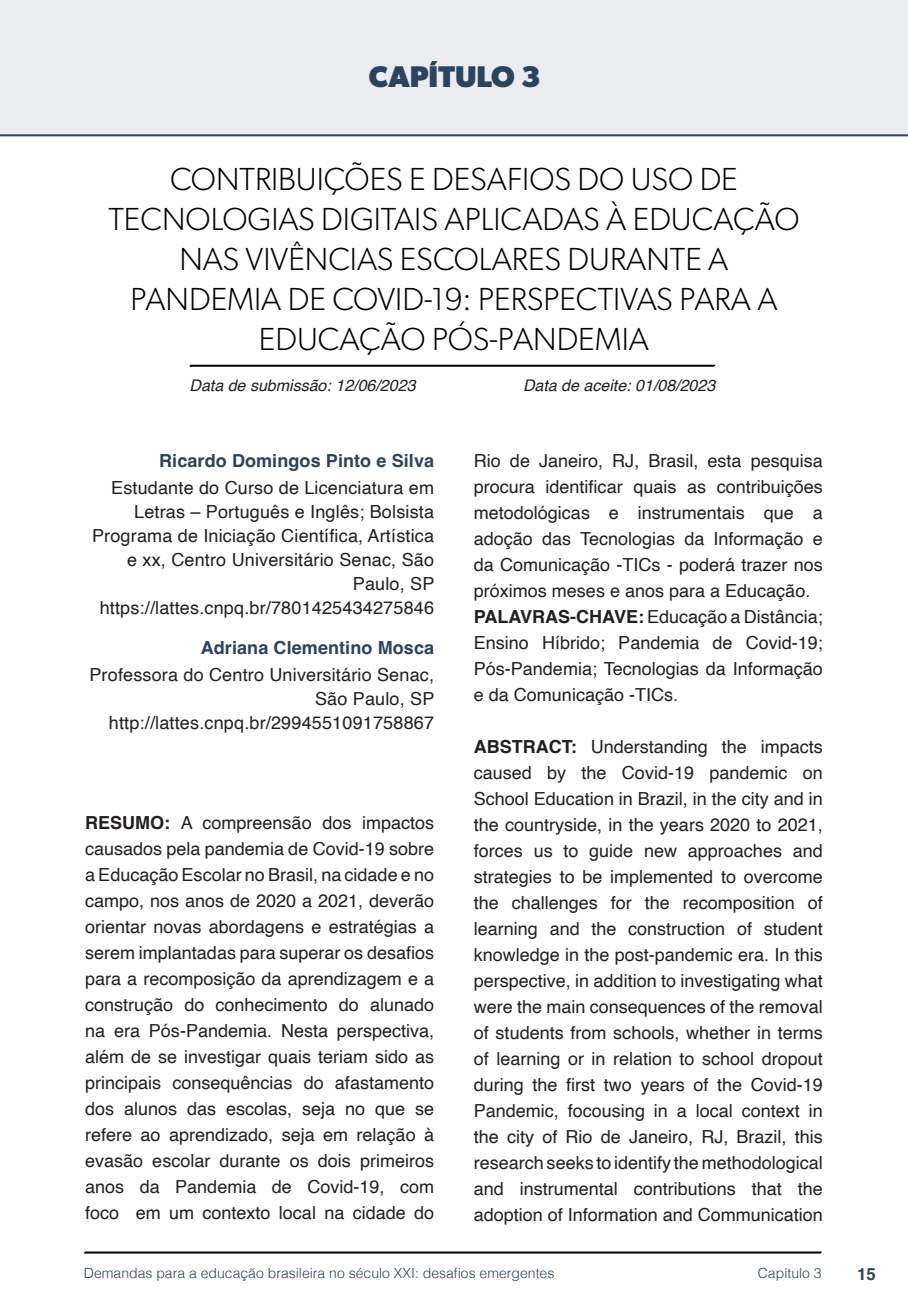
<style>
.page{position:relative;width:908px;height:1304px;background:#fff}
.page>*{position:absolute;margin:0;border:0;box-sizing:border-box;transform-origin:0 0}
.nome_artigos{font:300 32px/40px "Gibson";color:#000;text-align:center}
.capítulos{font:700 30px "Gibson";color:#2a435e}
.Resumos_e_PC_TXT{font:18px/26px "Helvetica";color:#231f20;text-align:justify}
.info_autores{font:18px/24px "Helvetica";letter-spacing:.01em;color:#231f20;text-align:right}
.nome_autores{font:700 18px "Helvetica";letter-spacing:.005em;color:#2a435e}
.t1{font:700 16.8px "Helvetica";color:#2a435e}
.data{font:italic 16px "Helvetica";color:#231f20}
.t2{font:300 14px "Helvetica";color:#2a435e}
.s1{font-weight:700}
</style>
<div class="page">
<svg style="left:84px;top:1251px;width:737px;height:3px;background:#515151"></svg>
<div style="left:0;top:0;width:907px;height:136px;background:#eaecef"></div>
<svg style="left:189px;top:364px;width:526px;height:3px;background:#4f4f4f"></svg>
<div style="left:44px;top:72px;width:68px;height:61px;background:#eaecef"></div>
<p class="capítulos" style="left:369px;top:58px;width:173px">CAPÍTULO 3</p>
<p class="nome_artigos" style="left:108px;top:159px;width:692px">CONTRIBUIÇÕES E DESAFIOS DO USO DE TECNOLOGIAS DIGITAIS APLICADAS À EDUCAÇÃO NAS VIVÊNCIAS ESCOLARES DURANTE A PANDEMIA DE COVID-19: PERSPECTIVAS PARA A EDUCAÇÃO PÓS-PANDEMIA</p>
<p class="data" style="left:189px;top:373px;width:227px">Data de submissão: 12/06/2023</p>
<p class="data" style="left:523px;top:373px;width:194px">Data de aceite: 01/08/2023</p>
<p class="nome_autores" style="left:159px;top:450px;width:276px">Ricardo Domingos Pinto e Silva</p>
<p class="info_autores" style="left:92px;top:477px;width:344px">Estudante do Curso de Licenciatura em Letras – Português e Inglês; Bolsista Programa de Iniciação Científica, Artística e xx, Centro Universitário Senac, São Paulo, SP</p>
<p class="info_autores" style="left:100px;top:597px;width:336px">https://lattes.cnpq.br/7801425434275846</p>
<p class="nome_autores" style="left:201px;top:636px;width:235px">Adriana Clementino Mosca</p>
<p class="info_autores" style="left:89px;top:663px;width:346px">Professora do Centro Universitário Senac,<br>São Paulo, SP</p>
<p class="info_autores" style="left:109px;top:711px;width:326px">http://lattes.cnpq.br/2994551091758867</p>
<p class="Resumos_e_PC_TXT" style="left:85px;top:810px;width:350px"><span class="s1">RESUMO:</span> A compreensão dos impactos causados pela pandemia de Covid-19 sobre a Educação Escolar no Brasil, na cidade e no campo, nos anos de 2020 a 2021, deverão orientar novas abordagens e estratégias a serem implantadas para superar os desafios para a recomposição da aprendizagem e a construção do conhecimento do alunado na era Pós-Pandemia. Nesta perspectiva, além de se investigar quais teriam sido as principais consequências do afastamento dos alunos das escolas, seja no que se refere ao aprendizado, seja em relação à evasão escolar durante os dois primeiros anos da Pandemia de Covid-19, com foco em um contexto local na cidade do</p>
<p class="Resumos_e_PC_TXT" style="left:473px;top:448px;width:350px">Rio de Janeiro, RJ, Brasil, esta pesquisa procura identificar quais as contribuições metodológicas e instrumentais que a adoção das Tecnologias da Informação e da Comunicação -TICs - poderá trazer nos próximos meses e anos para a Educação.</p>
<p class="Resumos_e_PC_TXT" style="left:473px;top:604px;width:350px"><span class="s1">PALAVRAS-CHAVE:</span> Educação a Distância; Ensino Híbrido; Pandemia de Covid-19; Pós-Pandemia; Tecnologias da Informação e da Comunicação -TICs.</p>
<p class="Resumos_e_PC_TXT" style="left:473px;top:734px;width:350px"><span class="s1">ABSTRACT:</span> Understanding the impacts caused by the Covid-19 pandemic on School Education in Brazil, in the city and in the countryside, in the years 2020 to 2021, forces us to guide new approaches and strategies to be implemented to overcome the challenges for the recomposition of learning and the construction of student knowledge in the post-pandemic era. In this perspective, in addition to investigating what were the main consequences of the removal of students from schools, whether in terms of learning or in relation to school dropout during the first two years of the Covid-19<br>Pandemic, focousing in a local context in the city of Rio de Janeiro, RJ, Brazil, this research seeks to identify the methodological and instrumental contributions that the adoption of Information and Communication</p>
<p class="t2" style="left:84px;top:1261px;width:471px">Demandas para a educação brasileira no século XXI: desafios emergentes</p>
<p class="t2" style="left:757px;top:1261px;width:65px">Capítulo 3</p>
<p class="t1" style="left:856px;top:1264px;width:20px">15</p>
</div>
